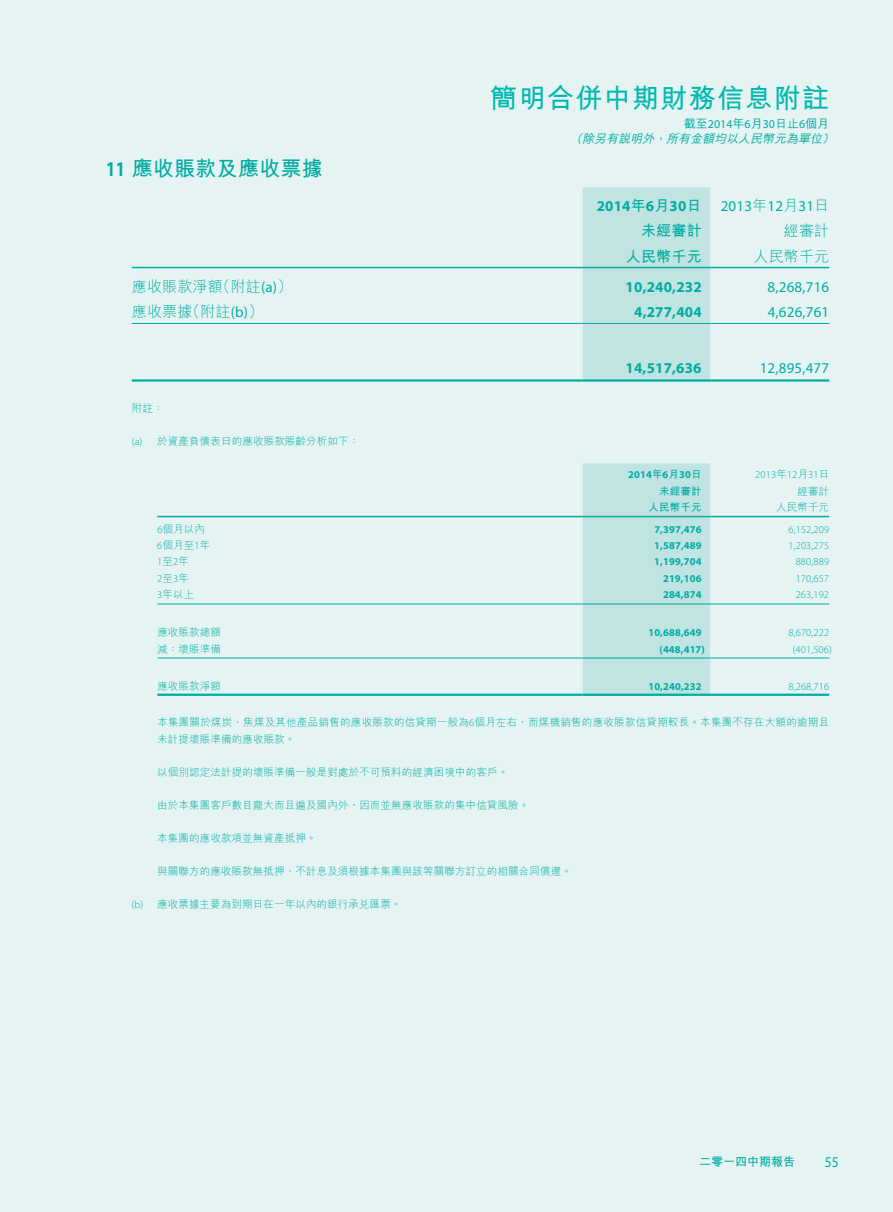
<style>
.page{position:relative;width:893px;height:1212px;background:#e5f4f3}
.page>*{position:absolute;margin:0;border:0;box-sizing:border-box;transform-origin:0 0}
.t1{font:700 27px "M Hei HK";letter-spacing:.05em;color:#00b8b0}
.t2{font:700 21px "M Hei HK";letter-spacing:.01em;color:#00aca2}
.t3{font:700 15px "Myriad Pro";letter-spacing:.01em;color:#00aca2}
.t4{font:15px "Myriad Pro";letter-spacing:.015em;color:#00aca2}
.t5{font:300 15px "M Hei HK";letter-spacing:.015em;color:#00aca2}
.t6{font:700 15px "M Hei HK";letter-spacing:.01em;color:#00aca2}
.t7{font:15px "Myriad Pro";letter-spacing:.015em;color:#00aca2;scale:.9 1}
.t8{font:italic 500 12px/15px "M Hei HK";color:#00aca2}
.t9{font:700 12px "M Hei HK";color:#00aca2}
.t10{font:300 10.5px/16.5px "M Hei HK";letter-spacing:.015em;color:#00aca2}
.t11{font:300 10.5px "Myriad Pro";letter-spacing:.015em;color:#00aca2}
.t12{font:700 10.5px "Myriad Pro";letter-spacing:.01em;color:#00aca2}
.t13{font:700 10.5px "M Hei HK";letter-spacing:.01em;color:#00aca2}
.s1{font-family:"Myriad Pro"}
.s2{font-style:normal}
.s3{font-family:"Myriad Pro";font-weight:400;font-style:normal}
.s4{font-family:"M Hei HK"}
.s5{font-family:"M Hei HK";font-weight:300}
.s6{font-family:"Myriad Pro";font-weight:400}
</style>
<div class="page">
<div style="left:583px;top:187px;width:127px;height:192px;background:#bfe4e2"></div>
<hr style="left:132px;top:267px;width:451px;height:1px;background:#00aca2">
<hr style="left:583px;top:267px;width:127px;height:1px;background:#00aca2">
<hr style="left:710px;top:267px;width:119px;height:1px;background:#00aca2">
<hr style="left:132px;top:323px;width:451px;height:1px;background:#00aca2">
<hr style="left:583px;top:323px;width:127px;height:1px;background:#00aca2">
<hr style="left:710px;top:323px;width:119px;height:1px;background:#00aca2">
<hr style="left:132px;top:379px;width:451px;height:3px;background:#00aca2">
<hr style="left:583px;top:379px;width:127px;height:3px;background:#00aca2">
<hr style="left:710px;top:379px;width:119px;height:3px;background:#00aca2">
<div style="left:583px;top:463px;width:127px;height:231px;background:#bfe4e2"></div>
<hr style="left:157px;top:516px;width:426px;height:1px;background:#00aca2">
<hr style="left:583px;top:516px;width:127px;height:1px;background:#00aca2">
<hr style="left:710px;top:516px;width:119px;height:1px;background:#00aca2">
<hr style="left:157px;top:604px;width:426px;height:1px;background:#00aca2">
<hr style="left:583px;top:604px;width:127px;height:1px;background:#00aca2">
<hr style="left:710px;top:604px;width:119px;height:1px;background:#00aca2">
<hr style="left:157px;top:658px;width:426px;height:1px;background:#00aca2">
<hr style="left:583px;top:658px;width:127px;height:1px;background:#00aca2">
<hr style="left:710px;top:658px;width:119px;height:1px;background:#00aca2">
<hr style="left:157px;top:694px;width:426px;height:2px;background:#00aca2">
<hr style="left:583px;top:694px;width:127px;height:2px;background:#00aca2">
<hr style="left:710px;top:694px;width:119px;height:2px;background:#00aca2">
<p class="t2" style="left:106px;top:153px;width:218px"><span class="s1">11</span> 應收賬款及應收票據</p>
<h1 class="t1" style="left:490px;top:78px;width:340px">簡明合併中期財務信息附註</h1>
<p class="t8" style="left:570px;top:115px;width:269px;text-indent:114px"><span class="s2">截至</span><span class="s3">2014</span><span class="s2">年</span><span class="s3">6</span><span class="s2">月</span><span class="s3">30</span><span class="s2">日止</span><span class="s3">6</span><span class="s2">個月</span>（除另有說明外，所有金額均以人民幣元為單位）</p>
<p class="t3" style="left:597px;top:197px;width:106px">2014<span class="s4">年</span>6<span class="s4">月</span>30<span class="s4">日</span></p>
<p class="t4" style="left:721px;top:198px;width:110px">2013<span class="s5">年</span>12<span class="s5">月</span>31<span class="s5">日</span></p>
<p class="t6" style="left:641px;top:220px;width:62px">未經審計</p>
<p class="t5" style="left:784px;top:220px;width:47px">經審計</p>
<p class="t6" style="left:626px;top:245px;width:77px">人民幣千元</p>
<p class="t5" style="left:753px;top:246px;width:77px">人民幣千元</p>
<p class="t5" style="left:132px;top:276px;width:162px">應收賬款淨額（附註<span class="s6">(a)</span>）</p>
<p class="t3" style="left:626px;top:278px;width:78px">10,240,232</p>
<p class="t4" style="left:768px;top:279px;width:63px">8,268,716</p>
<p class="t5" style="left:132px;top:301px;width:133px">應收票據（附註<span class="s6">(b)</span>）</p>
<p class="t3" style="left:634px;top:304px;width:69px">4,277,404</p>
<p class="t4" style="left:768px;top:304px;width:63px">4,626,761</p>
<p class="t10" style="left:132px;top:400px;width:33px">附註：</p>
<p class="t10" style="left:132px;top:433px;width:229px"><span class="s1">(a)</span> 於資產負債表日的應收賬款賬齡分析如下：</p>
<p class="t3" style="left:626px;top:359px;width:78px">14,517,636</p>
<p class="t4" style="left:760px;top:360px;width:71px">12,895,477</p>
<p class="t12" style="left:628px;top:469px;width:75px">2014<span class="s4">年</span>6<span class="s4">月</span>30<span class="s4">日</span></p>
<p class="t11" style="left:755px;top:469px;width:75px">2013<span class="s4">年</span>12<span class="s4">月</span>31<span class="s4">日</span></p>
<p class="t13" style="left:659px;top:483px;width:44px">未經審計</p>
<p class="t10" style="left:797px;top:482px;width:33px">經審計</p>
<p class="t13" style="left:649px;top:500px;width:55px">人民幣千元</p>
<p class="t10" style="left:776px;top:499px;width:55px">人民幣千元</p>
<p class="t10" style="left:157px;top:520px;width:49px"><span class="s1">6</span>個月以內</p>
<p class="t12" style="left:654px;top:523px;width:49px">7,397,476</p>
<p class="t11" style="left:788px;top:523px;width:42px">6,152,209</p>
<p class="t10" style="left:157px;top:536px;width:54px"><span class="s1">6</span>個月至<span class="s1">1</span>年</p>
<p class="t12" style="left:654px;top:539px;width:49px">1,587,489</p>
<p class="t11" style="left:788px;top:540px;width:42px">1,203,275</p>
<p class="t11" style="left:157px;top:556px;width:33px">1<span class="s4">至</span>2<span class="s4">年</span></p>
<p class="t12" style="left:654px;top:556px;width:49px">1,199,704</p>
<p class="t11" style="left:796px;top:556px;width:35px">880,889</p>
<p class="t11" style="left:157px;top:573px;width:33px">2<span class="s4">至</span>3<span class="s4">年</span></p>
<p class="t12" style="left:663px;top:572px;width:40px">219,106</p>
<p class="t11" style="left:796px;top:573px;width:35px">170,657</p>
<p class="t10" style="left:157px;top:586px;width:39px"><span class="s1">3</span>年以上</p>
<p class="t12" style="left:663px;top:589px;width:40px">284,874</p>
<p class="t11" style="left:796px;top:589px;width:35px">263,192</p>
<p class="t10" style="left:157px;top:623px;width:65px">應收賬款總額</p>
<p class="t12" style="left:648px;top:627px;width:55px">10,688,649</p>
<p class="t11" style="left:788px;top:627px;width:42px">8,670,222</p>
<p class="t10" style="left:157px;top:640px;width:65px">減：壞賬準備</p>
<p class="t12" style="left:660px;top:643px;width:47px">(448,417)</p>
<p class="t11" style="left:793px;top:643px;width:41px">(401,506)</p>
<p class="t10" style="left:157px;top:677px;width:65px">應收賬款淨額</p>
<p class="t12" style="left:648px;top:681px;width:55px">10,240,232</p>
<p class="t11" style="left:788px;top:681px;width:42px">8,268,716</p>
<p class="t10" style="left:157px;top:714px;width:673px">本集團關於煤炭、焦煤及其他產品銷售的應收賬款的信貸期一般為<span class="s1">6</span>個月左右，而煤機銷售的應收賬款信貸期較長。本集團不存在大額的逾期且未計提壞賬準備的應收賬款。</p>
<p class="t10" style="left:157px;top:763px;width:352px">以個別認定法計提的壞賬準備一般是對處於不可預料的經濟困境中的客戶。</p>
<p class="t10" style="left:157px;top:796px;width:374px">由於本集團客戶數目龐大而且遍及國內外，因而並無應收賬款的集中信貸風險。</p>
<p class="t10" style="left:157px;top:829px;width:161px">本集團的應收款項並無資產抵押。</p>
<p class="t10" style="left:157px;top:862px;width:416px">與關聯方的應收賬款無抵押、不計息及須根據本集團與該等關聯方訂立的相關合同償還。</p>
<p class="t10" style="left:132px;top:895px;width:272px"><span class="s1">(b)</span> 應收票據主要為到期日在一年以內的銀行承兌匯票。</p>
<p class="t9" style="left:699px;top:1153px;width:98px">二零一四中期報告</p>
<p class="t7" style="left:825px;top:1153px;width:17px">55</p>
</div>
